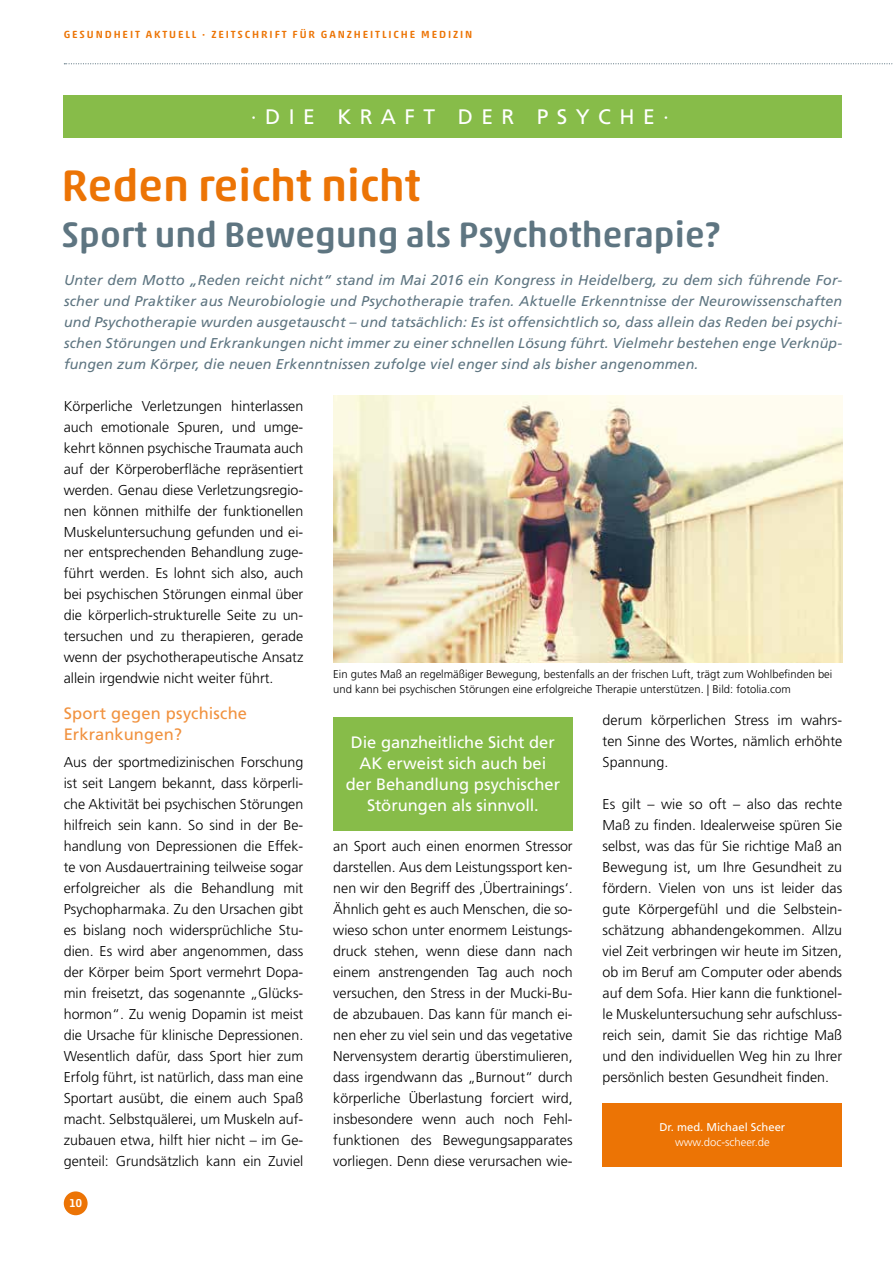
<style>
.page{position:relative;width:893px;height:1263px;background:#fff}
.page>*{position:absolute;margin:0;border:0;box-sizing:border-box;transform-origin:0 0}
.t1{font:500 45px "Akko Rounded Std";color:#ec7405}
.t2{font:500 36px "Akko Rounded Std";color:#5e7581}
.t3{font:21px "Frutiger";letter-spacing:.4em;color:#fff}
.t4{font:16.5px/21px "Frutiger";letter-spacing:-.005em;color:#fff;text-align:center}
.t5{font:16.5px/21px "Frutiger";letter-spacing:.01em;color:#f1923f}
.t6{font:300 14.25px/21px "Frutiger";color:#000;text-align:justify}
.t7{font:italic 14.25px/21px "Frutiger";letter-spacing:.01em;color:#5e7581;text-align:justify}
.t8{font:500 11.7px "Akko Rounded Std";color:#fff}
.t9{font:300 11.25px/15px "Frutiger";color:#000}
.t10{font:11.25px "Frutiger";color:#fff}
.t11{font:300 11.25px "Frutiger";color:#fff}
.t12{font:500 10.5px "Akko Rounded Std";letter-spacing:.17em;color:#ec7405;scale:1.05 1}
</style>
<div class="page">
<svg style="left:64px;top:63px;width:829px;height:1px"></svg>
<div style="left:64px;top:1191px;width:24px;height:24px;background:#ec7405;border-radius:50%"></div>
<div style="left:64px;top:96px;width:778px;height:42px;background:#87bc49"></div>
<div style="left:333px;top:717px;width:240px;height:113px;background:#87bc49"></div>
<img style="left:333px;top:395px;width:509px;height:267px">
<div style="left:603px;top:1103px;width:239px;height:63px;background:#ec7405"></div>
<p class="t12" style="left:64px;top:28px;width:391px">GESUNDHEIT AKTUELL · ZEITSCHRIFT FÜR GANZHEITLICHE MEDIZIN</p>
<h3 class="t3" style="left:251px;top:105px;width:419px">·DIE KRAFT DER PSYCHE·</h3>
<h1 class="t1" style="left:61px;top:158px;width:361px">Reden reicht nicht</h1>
<h2 class="t2" style="left:61px;top:213px;width:660px">Sport und Bewegung als Psychotherapie?</h2>
<p class="t7" style="left:64px;top:269px;width:780px">Unter dem Motto „Reden reicht nicht“ stand im Mai 2016 ein Kongress in Heidelberg, zu dem sich führende For&shy;scher und Praktiker aus Neurobiologie und Psychotherapie trafen. Aktuelle Erkenntnisse der Neurowissenschaften und Psychotherapie wurden ausgetauscht – und tatsächlich: Es ist offensichtlich so, dass allein das Reden bei psychi&shy;schen Störungen und Erkrankungen nicht immer zu einer schnellen Lösung führt. Vielmehr bestehen enge Verknüp&shy;fungen zum Körper, die neuen Erkenntnissen zufolge viel enger sind als bisher angenommen.</p>
<p class="t6" style="left:64px;top:395px;width:241px">Körperliche Verletzungen hinterlassen auch emotionale Spuren, und umge&shy;kehrt können psychische Traumata auch auf der Körperoberfläche repräsentiert werden. Genau diese Verletzungsregio&shy;nen können mithilfe der funktionellen Muskeluntersuchung gefunden und ei&shy;ner entsprechenden Behandlung zuge&shy;führt werden. Es lohnt sich also, auch bei psychischen Störungen einmal über die körperlich-strukturelle Seite zu un&shy;tersuchen und zu therapieren, gerade wenn der psychotherapeutische Ansatz allein irgendwie nicht weiter führt.</p>
<p class="t5" style="left:64px;top:703px;width:185px">Sport gegen psychische<br>Erkrankungen?</p>
<p class="t6" style="left:64px;top:752px;width:241px">Aus der sportmedizinischen Forschung ist seit Langem bekannt, dass körperli&shy;che Aktivität bei psychischen Störungen hilfreich sein kann. So sind in der Be&shy;handlung von Depressionen die Effek&shy;te von Ausdauertraining teilweise sogar erfolgreicher als die Behandlung mit Psychopharmaka. Zu den Ursachen gibt es bislang noch widersprüchliche Stu&shy;dien. Es wird aber angenommen, dass der Körper beim Sport vermehrt Dopa&shy;min freisetzt, das sogenannte „Glücks&shy;hormon“. Zu wenig Dopamin ist meist die Ursache für klinische Depressionen.<br>Wesentlich dafür, dass Sport hier zum Erfolg führt, ist natürlich, dass man eine Sportart ausübt, die einem auch Spaß macht. Selbstquälerei, um Muskeln auf&shy;zubauen etwa, hilft hier nicht – im Ge&shy;genteil: Grundsätzlich kann ein Zuviel</p>
<p class="t9" style="left:333px;top:667px;width:501px">Ein gutes Maß an regelmäßiger Bewegung, bestenfalls an der frischen Luft, trägt zum Wohlbefinden bei und kann bei psychischen Störungen eine erfolgreiche Therapie unterstützen. | Bild: fotolia.com</p>
<p class="t6" style="left:603px;top:710px;width:241px">derum körperlichen Stress im wahrs&shy;ten Sinne des Wortes, nämlich erhöhte Spannung.</p>
<p class="t6" style="left:603px;top:794px;width:241px">Es gilt – wie so oft – also das rechte Maß zu finden. Idealerweise spüren Sie selbst, was das für Sie richtige Maß an Bewegung ist, um Ihre Gesundheit zu fördern. Vielen von uns ist leider das gute Körpergefühl und die Selbstein&shy;schätzung abhandengekommen. Allzu viel Zeit verbringen wir heute im Sitzen, ob im Beruf am Computer oder abends auf dem Sofa. Hier kann die funktionel&shy;le Muskeluntersuchung sehr aufschluss&shy;reich sein, damit Sie das richtige Maß und den individuellen Weg hin zu Ihrer persönlich besten Gesundheit finden.</p>
<p class="t4" style="left:346px;top:732px;width:216px">Die ganzheitliche Sicht der<br>AK erweist sich auch bei der Behandlung psychischer<br>Störungen als sinnvoll.</p>
<p class="t6" style="left:333px;top:836px;width:241px">an Sport auch einen enormen Stressor darstellen. Aus dem Leistungssport ken&shy;nen wir den Begriff des ‚Übertrainings‘.<br>Ähnlich geht es auch Menschen, die so&shy;wieso schon unter enormem Leistungs&shy;druck stehen, wenn diese dann nach einem anstrengenden Tag auch noch versuchen, den Stress in der Mucki-Bu&shy;de abzubauen. Das kann für manch ei&shy;nen eher zu viel sein und das vegetative Nervensystem derartig überstimulieren, dass irgendwann das „Burnout“ durch körperliche Überlastung forciert wird, insbesondere wenn auch noch Fehl&shy;funktionen des Bewegungsapparates vorliegen. Denn diese verursachen wie-</p>
<p class="t10" style="left:659px;top:1121px;width:127px">Dr. med. Michael Scheer</p>
<p class="t11" style="left:675px;top:1136px;width:96px">www.doc-scheer.de</p>
<p class="t8" style="left:69px;top:1196px;width:15px">10</p>
</div>
